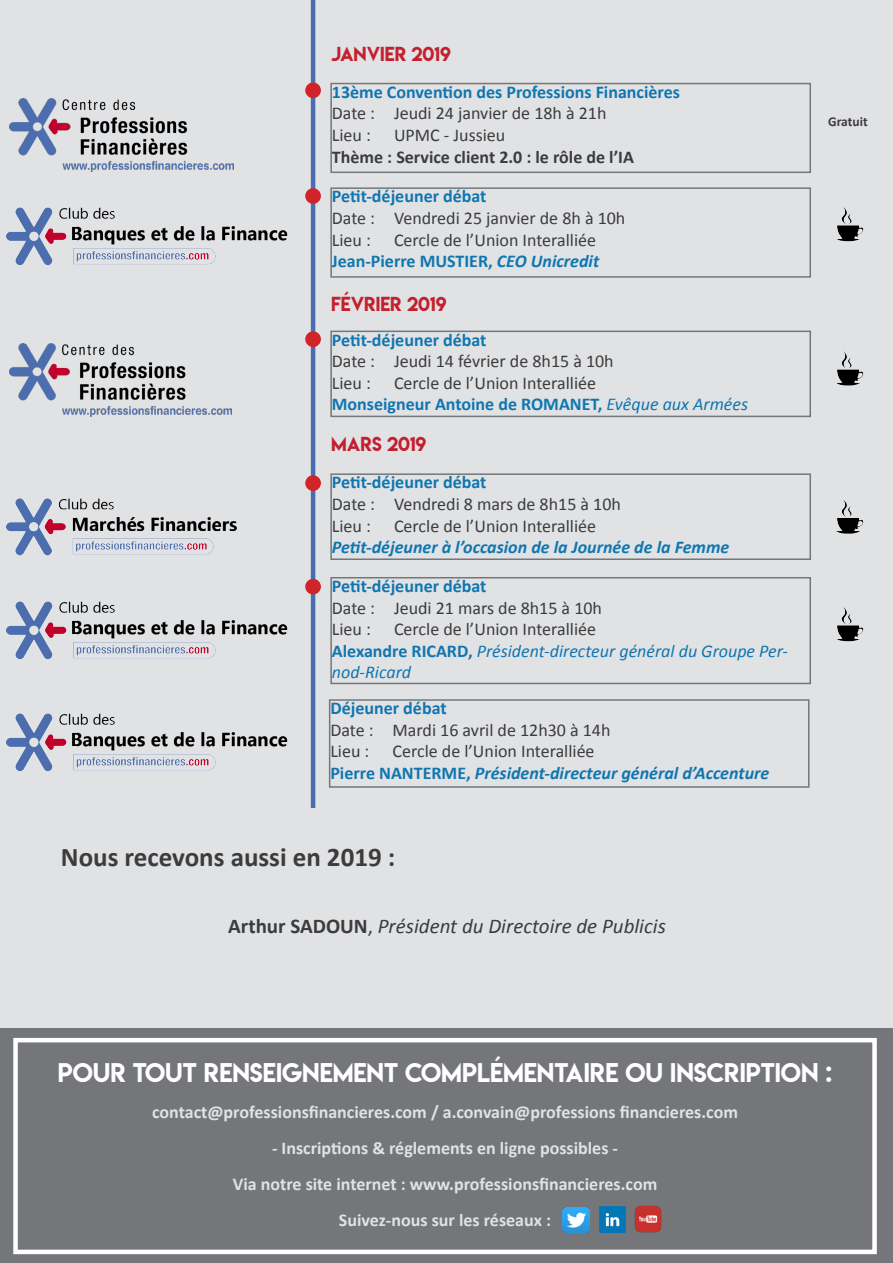
<style>
.page{position:relative;width:893px;height:1263px;background:#e1e2e4}
.page>*{position:absolute;margin:0;border:0;box-sizing:border-box;transform-origin:0 0}
.Texte{font:700 27px "Calibri";color:#3c3c3d}
.Mois{font:24px "Lemon Milk";color:#fff}
.Texte-2{font:italic 21px "Calibri";color:#3c3c3d}
.Texte-3{font:18px "Calibri";color:#3c3c3d}
.t1{font:700 18px "Calibri";color:#e1e2e4}
.Type_et_nom{font:700 18px "Calibri";color:#1076b0}
.Type_et_nom-2{font:italic 700 18px "Calibri";color:#1076b0}
.Type_et_nom-3{font:italic 18px/21.6px "Calibri";color:#1076b0}
.Mois-2{font:700 18px "Calibri";color:#1076b0}
.Type_et_nom-4{font:700 18px "Calibri";color:#3c3c3d}
.Mois-3{font:18px "Lemon Milk";color:#c31f2e}
.t2{font:700 13.5px "Calibri";color:#3c3c3d}
.s1{font-style:italic}
.s2{font-weight:400;font-style:italic}
.s3{font-weight:700;font-style:normal}
.s4{font-style:normal}
</style>
<div class="page">
<hr style="left:311px;top:0;width:4px;height:808px;background:#4a6db0">
<div style="left:330px;top:83px;width:481px;height:90px;border:2px solid #757679"></div>
<div style="left:330px;top:187px;width:481px;height:91px;border:2px solid #757679"></div>
<div style="left:330px;top:331px;width:481px;height:86px;border:2px solid #757679"></div>
<div style="left:330px;top:473px;width:481px;height:87px;border:2px solid #757679"></div>
<img style="left:9px;top:344px;width:223px;height:72px">
<div style="left:306px;top:83px;width:14px;height:14px;background:#d1232a;border-radius:50%"></div>
<div style="left:305px;top:82px;width:16px;height:16px;border:2px solid #d1232a;border-radius:50%"></div>
<div style="left:306px;top:189px;width:14px;height:14px;background:#d1232a;border-radius:50%"></div>
<div style="left:305px;top:188px;width:16px;height:16px;border:2px solid #d1232a;border-radius:50%"></div>
<div style="left:306px;top:332px;width:14px;height:14px;background:#d1232a;border-radius:50%"></div>
<div style="left:305px;top:331px;width:16px;height:16px;border:2px solid #d1232a;border-radius:50%"></div>
<div style="left:306px;top:476px;width:14px;height:14px;background:#d1232a;border-radius:50%"></div>
<div style="left:305px;top:475px;width:16px;height:16px;border:2px solid #d1232a;border-radius:50%"></div>
<div style="left:330px;top:577px;width:481px;height:107px;border:2px solid #757679"></div>
<img style="left:9px;top:98px;width:225px;height:73px">
<div style="left:306px;top:579px;width:14px;height:15px;background:#d1232a;border-radius:50%"></div>
<div style="left:305px;top:579px;width:16px;height:15px;border:2px solid #d1232a;border-radius:50%"></div>
<div style="left:0;top:1029px;width:893px;height:234px;background:#757679"></div>
<div style="left:13px;top:1038px;width:864px;height:216px;border:4px solid #fff"></div>
<img style="left:837px;top:207px;width:27px;height:34px">
<img style="left:836px;top:351px;width:28px;height:34px">
<img style="left:836px;top:500px;width:28px;height:34px">
<img style="left:837px;top:607px;width:27px;height:34px">
<img style="left:562px;top:1207px;width:28px;height:25px">
<img style="left:600px;top:1206px;width:26px;height:26px">
<img style="left:634px;top:1205px;width:28px;height:28px">
<img style="left:7px;top:601px;width:281px;height:58px">
<img style="left:7px;top:207px;width:281px;height:58px">
<img style="left:7px;top:498px;width:230px;height:57px">
<div style="left:329px;top:699px;width:480px;height:89px;border:2px solid #757679"></div>
<img style="left:7px;top:713px;width:281px;height:58px">
<p class="Mois-3" style="left:331px;top:42px;width:121px">JANVIER 2019</p>
<p class="Mois-2" style="left:332px;top:80px;width:350px">13ème Convention des Professions Financières</p>
<p class="Texte-3" style="left:332px;top:102px;width:276px">Date : Jeudi 24 janvier de 18h à 21h</p>
<p class="Texte-3" style="left:332px;top:124px;width:40px">Lieu :</p>
<p class="Texte-3" style="left:394px;top:124px;width:113px">UPMC - Jussieu</p>
<p class="Type_et_nom-4" style="left:332px;top:145px;width:304px">Thème : Service client 2.0 : le rôle de l’IA</p>
<p class="Type_et_nom" style="left:332px;top:185px;width:156px">Petit-déjeuner débat</p>
<p class="Texte-3" style="left:332px;top:207px;width:295px">Date : Vendredi 25 janvier de 8h à 10h</p>
<p class="Texte-3" style="left:332px;top:228px;width:40px">Lieu :</p>
<p class="Texte-3" style="left:394px;top:228px;width:204px">Cercle de l’Union Interalliée</p>
<p class="Type_et_nom" style="left:332px;top:250px;width:269px">Jean-Pierre MUSTIER, <span class="s1">CEO Unicredit</span></p>
<p class="Mois-3" style="left:331px;top:291px;width:117px">FÉVRIER 2019</p>
<p class="Type_et_nom" style="left:332px;top:328px;width:156px">Petit-déjeuner débat</p>
<p class="Texte-3" style="left:332px;top:350px;width:283px">Date : Jeudi 14 février de 8h15 à 10h</p>
<p class="Texte-3" style="left:332px;top:371px;width:40px">Lieu :</p>
<p class="Texte-3" style="left:394px;top:371px;width:204px">Cercle de l’Union Interalliée</p>
<p class="Type_et_nom" style="left:332px;top:393px;width:418px">Monseigneur Antoine de ROMANET, <span class="s2">Evêque aux Armées</span></p>
<p class="Mois-3" style="left:331px;top:431px;width:97px">MARS 2019</p>
<p class="Type_et_nom" style="left:332px;top:471px;width:156px">Petit-déjeuner débat</p>
<p class="Texte-3" style="left:332px;top:493px;width:291px">Date : Vendredi 8 mars de 8h15 à 10h</p>
<p class="Texte-3" style="left:332px;top:514px;width:40px">Lieu :</p>
<p class="Texte-3" style="left:394px;top:514px;width:204px">Cercle de l’Union Interalliée</p>
<p class="Type_et_nom-2" style="left:332px;top:536px;width:399px">Petit-déjeuner à l’occasion de la Journée de la Femme</p>
<p class="Type_et_nom" style="left:332px;top:574px;width:156px">Petit-déjeuner débat</p>
<p class="Texte-3" style="left:332px;top:596px;width:272px">Date : Jeudi 21 mars de 8h15 à 10h</p>
<p class="Texte-3" style="left:332px;top:618px;width:40px">Lieu :</p>
<p class="Texte-3" style="left:394px;top:618px;width:204px">Cercle de l’Union Interalliée</p>
<p class="Type_et_nom-3" style="left:332px;top:639px;width:458px"><span class="s3">Alexandre RICARD,</span> Président-directeur général du Groupe Per&shy;nod-Ricard</p>
<p class="Type_et_nom" style="left:330px;top:697px;width:118px">Déjeuner débat</p>
<p class="Texte-3" style="left:330px;top:718px;width:282px">Date : Mardi 16 avril de 12h30 à 14h</p>
<p class="Texte-3" style="left:330px;top:740px;width:40px">Lieu :</p>
<p class="Texte-3" style="left:393px;top:740px;width:204px">Cercle de l’Union Interalliée</p>
<p class="Type_et_nom-2" style="left:330px;top:762px;width:440px"><span class="s4">Pierre NANTERME,</span> Président-directeur général d’Accenture</p>
<p class="Texte" style="left:61px;top:840px;width:336px">Nous recevons aussi en 2019 :</p>
<p class="Texte-2" style="left:228px;top:911px;width:439px"><span class="s3">Arthur SADOUN</span><span class="s4">,</span> Président du Directoire de Publicis</p>
<p class="t2" style="left:828px;top:113px;width:41px">Gratuit</p>
<p class="Mois" style="left:58px;top:1055px;width:776px">POUR TOUT RENSEIGNEMENT COMPLÉMENTAIRE OU INSCRIPTION :</p>
<p class="t1" style="left:152px;top:1100px;width:587px">contact@professionsfinancieres.com / a.convain@professions financieres.com</p>
<p class="t1" style="left:272px;top:1136px;width:348px">- Inscriptions &amp; réglements en ligne possibles -</p>
<p class="t1" style="left:233px;top:1172px;width:426px">Via notre site internet : www.professionsfinancieres.com</p>
<p class="t1" style="left:339px;top:1208px;width:214px">Suivez-nous sur les réseaux :</p>
</div>
